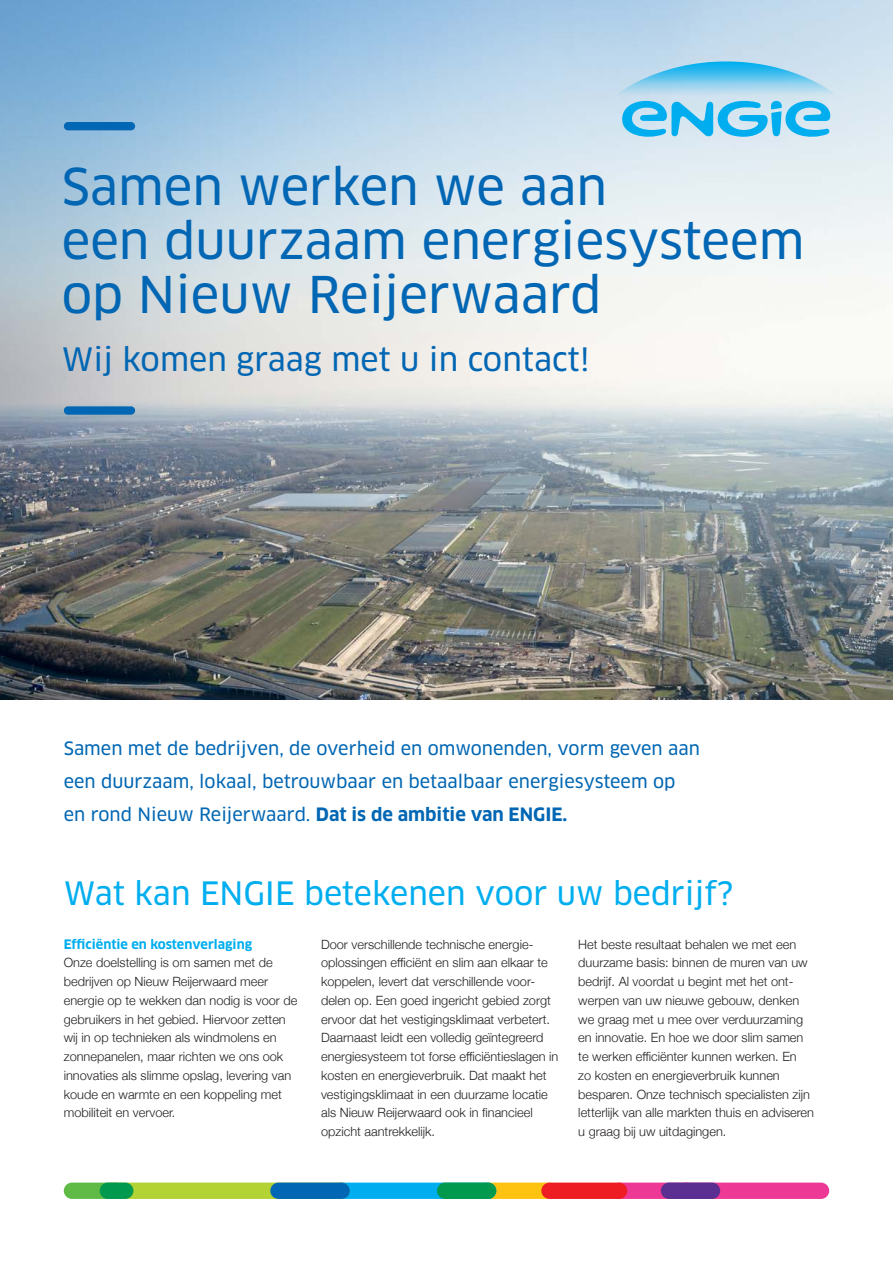
<style>
.page{position:relative;width:893px;height:1263px;background:#fff}
.page>*{position:absolute;margin:0;border:0;box-sizing:border-box;transform-origin:0 0}
.t1{font:49.5px "Clan Pro News";color:#0166b3}
.t2{font:31.5px "Clan Pro News";color:#00aeef}
.t3{font:31.5px "Clan Pro News";color:#0166b3}
.t4{font:18px/33px "Clan Pro News";color:#0166b3}
.t5{font:300 12.75px/18.8px "Helvetica Neue";color:#231f20}
.t6{font:700 12.75px "Clan Pro";color:#00aeef}
.s1{font-family:"Clan Pro";font-weight:700}
</style>
<div class="page">
<div style="left:677px;top:1182px;width:152px;height:17px;background:#ed3896;border-radius:8px"></div>
<div style="left:611px;top:1182px;width:83px;height:17px;background:#ed3896;border-radius:8px"></div>
<div style="left:480px;top:1182px;width:78px;height:17px;background:#fec210;border-radius:8px"></div>
<div style="left:332px;top:1182px;width:164px;height:17px;background:#00aeef;border-radius:8px"></div>
<div style="left:107px;top:1182px;width:242px;height:17px;background:#b3d234;border-radius:8px"></div>
<div style="left:64px;top:1182px;width:59px;height:17px;background:#60bb46;border-radius:8px"></div>
<div style="left:437px;top:1182px;width:59px;height:17px;background:#00994e;border-radius:8px"></div>
<div style="left:270px;top:1182px;width:80px;height:17px;background:#0166b3;border-radius:8px"></div>
<div style="left:100px;top:1182px;width:33px;height:17px;background:#00994e;border-radius:8px"></div>
<div style="left:661px;top:1182px;width:59px;height:17px;background:#5b2e91;border-radius:8px"></div>
<div style="left:541px;top:1182px;width:86px;height:17px;background:#ee1d23;border-radius:8px"></div>
<img style="left:0;top:0;width:893px;height:699px">
<div style="left:64px;top:122px;width:71px;height:8px;background:#0166b3;border-radius:4px"></div>
<div style="left:64px;top:406px;width:71px;height:9px;background:#0166b3;border-radius:4px"></div>
<svg style="left:615px;top:61px;width:223px;height:79px;background:#8bd0ef"></svg>
<p class="t1" style="left:62px;top:157px;width:547px">Samen werken we aan</p>
<p class="t1" style="left:62px;top:211px;width:744px">een duurzaam energiesysteem</p>
<p class="t1" style="left:62px;top:265px;width:541px">op Nieuw Reijerwaard</p>
<p class="t3" style="left:62px;top:341px;width:529px">Wij komen graag met u in contact!</p>
<p class="t4" style="left:64px;top:731px;width:638px">Samen met de bedrijven, de overheid en omwonenden, vorm geven aan een duurzaam, lokaal, betrouwbaar en betaalbaar energiesysteem op en rond Nieuw Reijerwaard. <span class="s1">Dat is de ambitie van ENGIE.</span></p>
<p class="t2" style="left:64px;top:874px;width:671px">Wat kan ENGIE betekenen voor uw bedrijf?</p>
<p class="t6" style="left:64px;top:936px;width:190px">Efficiëntie en kostenverlaging</p>
<p class="t5" style="left:64px;top:952px;width:235px">Onze doelstelling is om samen met de bedrijven op Nieuw Reijerwaard meer energie op te wekken dan nodig is voor de gebruikers in het gebied. Hiervoor zetten wij in op technieken als windmolens en zonnepanelen, maar richten we ons ook innovaties als slimme opslag, levering van koude en warmte en een koppeling met mobiliteit en vervoer.</p>
<p class="t5" style="left:321px;top:934px;width:239px">Door verschillende technische energie&shy;oplossingen efficiënt en slim aan elkaar te koppelen, levert dat verschillende voor&shy;delen op. Een goed ingericht gebied zorgt ervoor dat het vestigingsklimaat verbetert.<br>Daarnaast leidt een volledig geïntegreerd energiesysteem tot forse efficiëntieslagen in kosten en energieverbruik. Dat maakt het vestigingsklimaat in een duurzame locatie als Nieuw Reijerwaard ook in financieel opzicht aantrekkelijk.</p>
<p class="t5" style="left:578px;top:934px;width:237px">Het beste resultaat behalen we met een duurzame basis: binnen de muren van uw bedrijf. Al voordat u begint met het ont&shy;werpen van uw nieuwe gebouw, denken we graag met u mee over verduurzaming en innovatie. En hoe we door slim samen te werken efficiënter kunnen werken. En<br>zo kosten en energieverbruik kunnen besparen. Onze technisch specialisten zijn letterlijk van alle markten thuis en adviseren u graag bij uw uitdagingen.</p>
</div>
